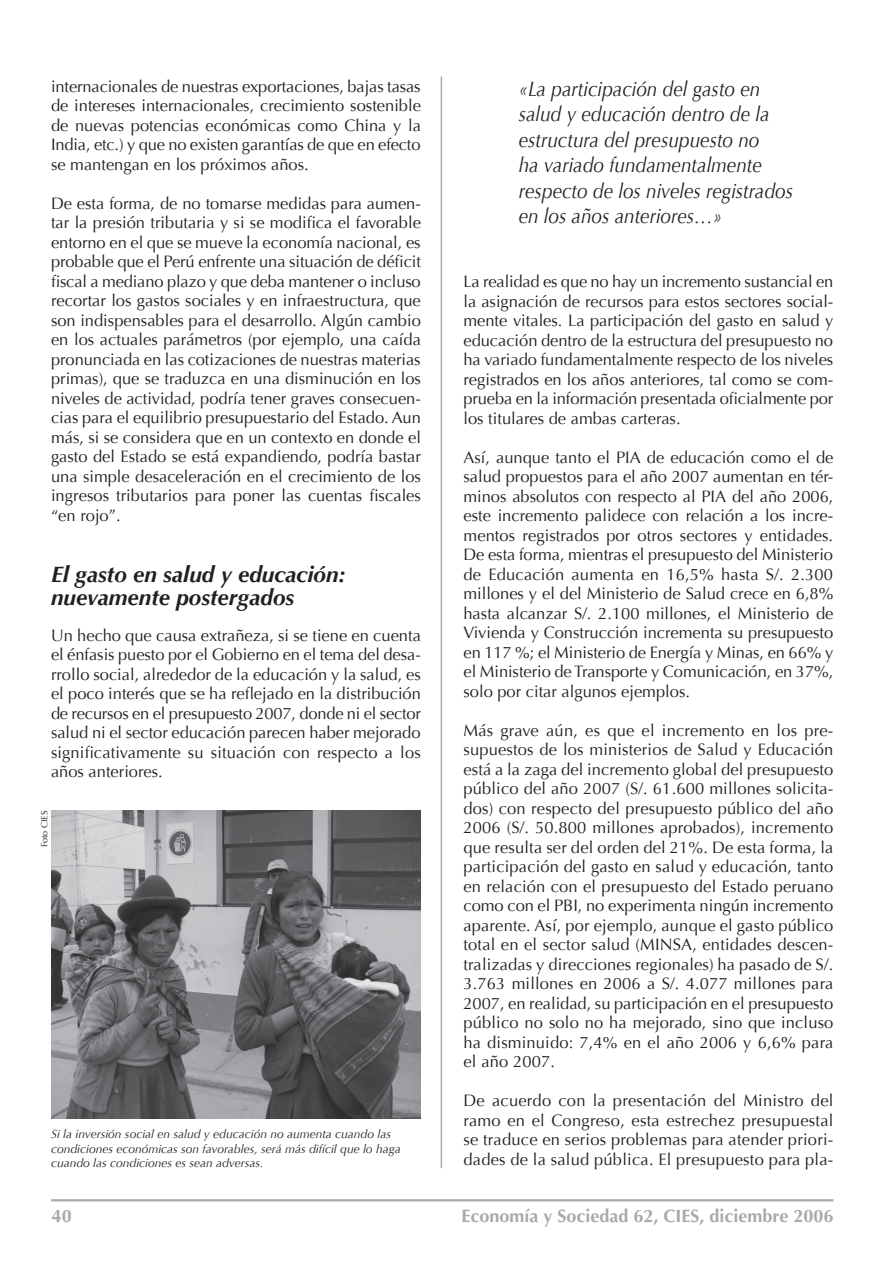
<style>
.page{position:relative;width:893px;height:1263px;background:#fff}
.page>*{position:absolute;margin:0;border:0;box-sizing:border-box;transform-origin:0 0}
.t1{font:italic 700 22.5px/22.5px "Optima";color:#231f20}
.t2{font:italic 21px/25.5px "Optima";color:#231f20;scale:.9 1}
.t3{font:700 18px "Optima LH East A";color:#a8a9ad}
.t4{font:16.5px/19.5px "Optima";color:#231f20;text-align:justify}
.t5{font:italic 12px/14.4px "Optima";color:#231f20}
.t6{font:9px "Optima";color:#231f20}
</style>
<div class="page">
<hr style="left:51px;top:1199px;width:782px;height:2px;background:#a8a9ad">
<hr style="left:441px;top:76px;width:1px;height:1092px;background:#a8a9ad">
<img style="left:51px;top:811px;width:370px;height:307px">
<p class="t4" style="left:51px;top:77px;width:371px">internacionales de nuestras exportaciones, bajas tasas de intereses internacionales, crecimiento sostenible de nuevas potencias económicas como China y la India, etc.) y que no existen garantías de que en efecto se mantengan en los próximos años.</p>
<p class="t4" style="left:51px;top:194px;width:371px">De esta forma, de no tomarse medidas para aumen&shy;tar la presión tributaria y si se modifica el favorable entorno en el que se mueve la economía nacional, es probable que el Perú enfrente una situación de déficit fiscal a mediano plazo y que deba mantener o incluso recortar los gastos sociales y en infraestructura, que son indispensables para el desarrollo. Algún cambio en los actuales parámetros (por ejemplo, una caída pronunciada en las cotizaciones de nuestras materias primas), que se traduzca en una disminución en los niveles de actividad, podría tener graves consecuen&shy;cias para el equilibrio presupuestario del Estado. Aun más, si se considera que en un contexto en donde el gasto del Estado se está expandiendo, podría bastar una simple desaceleración en el crecimiento de los ingresos tributarios para poner las cuentas fiscales “en rojo”.</p>
<h1 class="t1" style="left:51px;top:563px;width:297px">El gasto en salud y educación: nuevamente postergados</h1>
<p class="t4" style="left:51px;top:626px;width:371px">Un hecho que causa extrañeza, si se tiene en cuenta el énfasis puesto por el Gobierno en el tema del desa&shy;rrollo social, alrededor de la educación y la salud, es el poco interés que se ha reflejado en la distribución de recursos en el presupuesto 2007, donde ni el sector salud ni el sector educación parecen haber mejorado significativamente su situación con respecto a los años anteriores.</p>
<p class="t6" style="left:39px;top:847px;width:38px;rotate:-90deg">Foto CIES</p>
<p class="t5" style="left:51px;top:1127px;width:351px">Si la inversión social en salud y educación no aumenta cuando las condiciones económicas son favorables, será más difícil que lo haga cuando las condiciones es sean adversas.</p>
<p class="t2" style="left:519px;top:76px;width:306px">«La participación del gasto en salud y educación dentro de la estructura del presupuesto no<br>ha variado fundamentalmente respecto de los niveles registrados en los años anteriores…»</p>
<p class="t4" style="left:463px;top:272px;width:371px">La realidad es que no hay un incremento sustancial en la asignación de recursos para estos sectores social&shy;mente vitales. La participación del gasto en salud y educación dentro de la estructura del presupuesto no ha variado fundamentalmente respecto de los niveles registrados en los años anteriores, tal como se com&shy;prueba en la información presentada oficialmente por los titulares de ambas carteras.</p>
<p class="t4" style="left:463px;top:447px;width:371px">Así, aunque tanto el PIA de educación como el de salud propuestos para el año 2007 aumentan en tér&shy;minos absolutos con respecto al PIA del año 2006, este incremento palidece con relación a los incre&shy;mentos registrados por otros sectores y entidades.<br>De esta forma, mientras el presupuesto del Ministerio de Educación aumenta en 16,5% hasta S/. 2.300 millones y el del Ministerio de Salud crece en 6,8% hasta alcanzar S/. 2.100 millones, el Ministerio de Vivienda y Construcción incrementa su presupuesto en 117 %; el Ministerio de Energía y Minas, en 66% y el Ministerio de Transporte y Comunicación, en 37%, solo por citar algunos ejemplos.</p>
<p class="t4" style="left:463px;top:720px;width:371px">Más grave aún, es que el incremento en los pre&shy;supuestos de los ministerios de Salud y Educación está a la zaga del incremento global del presupuesto público del año 2007 (S/. 61.600 millones solicita&shy;dos) con respecto del presupuesto público del año 2006 (S/. 50.800 millones aprobados), incremento que resulta ser del orden del 21%. De esta forma, la participación del gasto en salud y educación, tanto en relación con el presupuesto del Estado peruano como con el PBI, no experimenta ningún incremento aparente. Así, por ejemplo, aunque el gasto público total en el sector salud (MINSA, entidades descen&shy;tralizadas y direcciones regionales) ha pasado de S/.<br>3.763 millones en 2006 a S/. 4.077 millones para 2007, en realidad, su participación en el presupuesto público no solo no ha mejorado, sino que incluso ha disminuido: 7,4% en el año 2006 y 6,6% para el año 2007.</p>
<p class="t4" style="left:463px;top:1091px;width:371px">De acuerdo con la presentación del Ministro del ramo en el Congreso, esta estrechez presupuestal se traduce en serios problemas para atender priori&shy;dades de la salud pública. El presupuesto para pla-</p>
<p class="t3" style="left:52px;top:1204px;width:22px">40</p>
<p class="t3" style="left:461px;top:1204px;width:373px">Economía y Sociedad 62, CIES, diciembre 2006</p>
</div>
